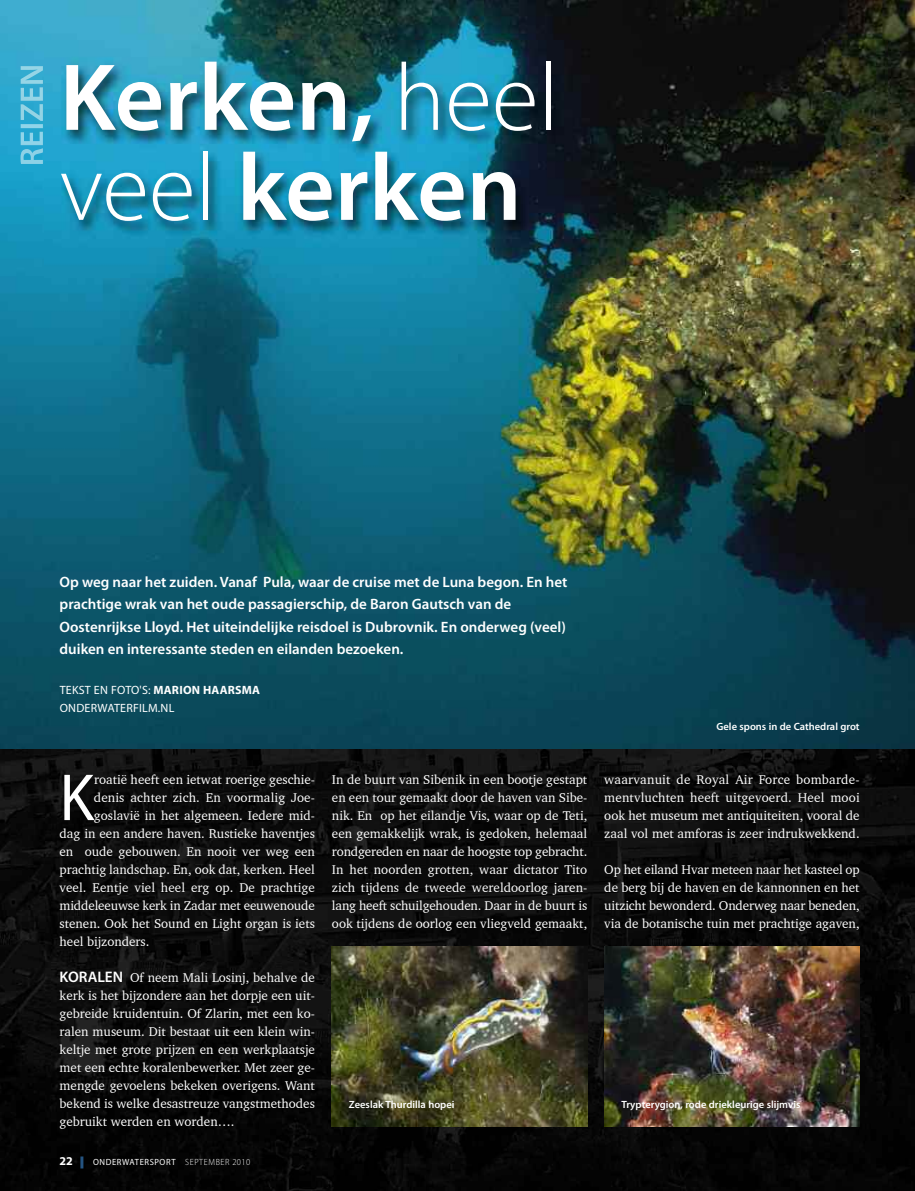
<style>
.page{position:relative;width:915px;height:1191px;background:#fff}
.page>*{position:absolute;margin:0;border:0;box-sizing:border-box;transform-origin:0 0}
.t1{font:600 96px/90px "Myriad Pro";color:#fff}
.t2{font:67.05px "Myriad Pro";color:#fff;scale:.94 1}
.t3{font:600 15px/22.5px "Myriad Pro";color:#fff}
.t4{font:13.05px/18px "Charter BT";color:#fff;text-align:justify}
.t5{font:12px/18px "Myriad Pro";letter-spacing:.02em;color:#fff}
.t6{font:700 12px "Myriad Pro";color:#fff}
.t7{font:600 10.5px "Myriad Pro";color:#fff}
.t8{font:9px "Myriad Pro";letter-spacing:.07em;color:#fff;scale:.95 1}
.s1{font-weight:300}
.s2{font-weight:700}
.s3{font-family:"Myriad Pro";font-weight:600;font-size:15.3px}
</style>
<div class="page">
<img style="left:0;top:748px;width:914px;height:443px">
<img style="left:0;top:0;width:914px;height:748px">
<svg style="left:80px;top:1156px;width:3px;height:12px"></svg>
<img style="left:20px;top:66px;width:23px;height:98px">
<img style="left:45px;top:40px;width:841px;height:237px">
<img style="left:332px;top:946px;width:255px;height:180px">
<img style="left:604px;top:946px;width:255px;height:180px">
<h1 class="t1" style="left:60px;top:60px;width:500px">Kerken, <span class="s1">heel veel</span> kerken</h1>
<p class="t3" style="left:60px;top:571px;width:509px">Op weg naar het zuiden. Vanaf Pula, waar de cruise met de Luna begon. En het prachtige wrak van het oude passagierschip, de Baron Gautsch van de Oostenrijkse Lloyd. Het uiteindelijke reisdoel is Dubrovnik. En onderweg (veel) duiken en interessante steden en eilanden bezoeken.</p>
<p class="t5" style="left:60px;top:682px;width:202px">TEKST EN FOTO'S: <span class="s2">MARION HAARSMA<br></span>ONDERWATERFILM.NL</p>
<p class="t7" style="left:716px;top:722px;width:145px">Gele spons in de Cathedral grot</p>
<h2 class="t2" style="left:60px;top:772px;width:38px">K</h2>
<p class="t4" style="left:94px;top:770px;width:222px">roatië heeft een ietwat roerige geschie-</p>
<p class="t4" style="left:94px;top:788px;width:222px">denis achter zich. En voormalig Joe-</p>
<p class="t4" style="left:94px;top:806px;width:222px">goslavië in het algemeen. Iedere mid-</p>
<p class="t4" style="left:60px;top:824px;width:257px">dag in een andere haven. Rustieke haventjes</p>
<p class="t4" style="left:60px;top:842px;width:257px">en oude gebouwen. En nooit ver weg een</p>
<p class="t4" style="left:60px;top:860px;width:257px">prachtig landschap. En, ook dat, kerken. Heel</p>
<p class="t4" style="left:60px;top:878px;width:257px">veel. Eentje viel heel erg op. De prachtige</p>
<p class="t4" style="left:60px;top:896px;width:257px">middeleeuwse kerk in Zadar met eeuwenoude</p>
<p class="t4" style="left:60px;top:914px;width:257px">stenen. Ook het Sound en Light organ is iets</p>
<p class="t4" style="left:60px;top:932px;width:91px">heel bijzonders.</p>
<p class="t4" style="left:60px;top:968px;width:257px"><span class="s3">KORALEN</span> Of neem Mali Losinj, behalve de kerk is het bijzondere aan het dorpje een uit&shy;gebreide kruidentuin. Of Zlarin, met een ko&shy;ralen museum. Dit bestaat uit een klein win&shy;keltje met grote prijzen en een werkplaatsje met een echte koralenbewerker. Met zeer ge&shy;mengde gevoelens bekeken overigens. Want bekend is welke desastreuze vangstmethodes gebruikt werden en worden….</p>
<p class="t6" style="left:60px;top:1156px;width:15px">22</p>
<p class="t8" style="left:93px;top:1158px;width:167px">ONDERWATERSPORT <span class="s1">SEPTEMBER 2010</span></p>
<p class="t4" style="left:332px;top:770px;width:257px">In de buurt van Sibenik in een bootje gestapt en een tour gemaakt door de haven van Sibe&shy;nik. En op het eilandje Vis, waar op de Teti, een gemakkelijk wrak, is gedoken, helemaal rondgereden en naar de hoogste top gebracht.<br>In het noorden grotten, waar dictator Tito zich tijdens de tweede wereldoorlog jaren&shy;lang heeft schuilgehouden. Daar in de buurt is ook tijdens de oorlog een vliegveld gemaakt,</p>
<p class="t4" style="left:604px;top:770px;width:257px">waarvanuit de Royal Air Force bombarde&shy;mentvluchten heeft uitgevoerd. Heel mooi ook het museum met antiquiteiten, vooral de zaal vol met amforas is zeer indrukwekkend.</p>
<p class="t4" style="left:604px;top:860px;width:257px">Op het eiland Hvar meteen naar het kasteel op de berg bij de haven en de kannonnen en het uitzicht bewonderd. Onderweg naar beneden, via de botanische tuin met prachtige agaven,</p>
<p class="t7" style="left:349px;top:1100px;width:107px">Zeeslak Thurdilla hopei</p>
<p class="t7" style="left:621px;top:1100px;width:180px">Trypterygion, rode driekleurige slijmvis</p>
</div>
